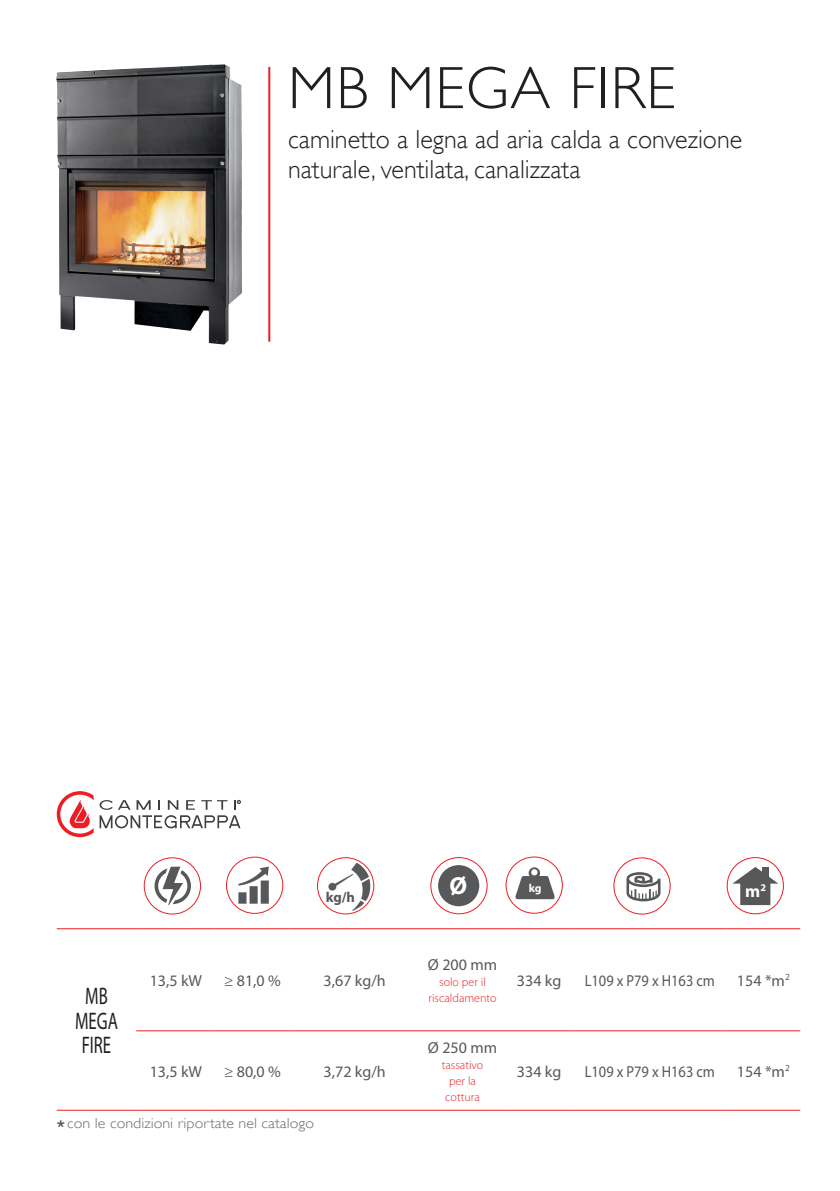
<style>
.page{position:relative;width:840px;height:1191px;background:#fff}
.page>*{position:absolute;margin:0;border:0;box-sizing:border-box;transform-origin:0 0}
.t1{font:300 60px "Gill Sans";letter-spacing:.02em;color:#231f20}
.t2{font:300 26px/30px "Gill Sans";color:#231f20}
.t3{font:700 24.8px "Myriad";color:#fff}
.t4{font:24px/24px "Myriad";color:#231f20;text-align:center;scale:.7 1}
.t5{font:700 17.6px "Myriad";color:#fff}
.t6{font:16px "Myriad";color:#57585a}
.t7{font:16px "Myriad";color:#57585a;scale:.9 1}
.t8{font:300 14.4px "Gill Sans";color:#6c6d70;scale:1.11 1}
.t9{font:700 14.4px "Myriad";color:#57585a}
.t10{font:300 12px/16px "Myriad Pro";color:#ee1d23;text-align:center}
.t11{font:700 11.6px "Myriad";color:#fff}
.s1{font-family:"Minion Pro"}
.s2{font-family:"Helvetica Neue";font-weight:500;font-size:22px;color:#57585a}
</style>
<div class="page">
<hr style="left:268px;top:67px;width:2px;height:275px;background:#ee1d23">
<div style="left:613px;top:857px;width:57px;height:57px;border:1px solid #ee1d23;border-radius:50%"></div>
<svg style="left:626px;top:872px;width:34px;height:29px"></svg>
<div style="left:144px;top:857px;width:57px;height:57px;border:1px solid #ee1d23;border-radius:50%"></div>
<svg style="left:154px;top:866px;width:37px;height:39px"></svg>
<div style="left:226px;top:856px;width:57px;height:57px;border:1px solid #ee1d23;border-radius:50%"></div>
<svg style="left:238px;top:866px;width:31px;height:37px"></svg>
<img style="left:322px;top:861px;width:49px;height:51px">
<div style="left:317px;top:857px;width:57px;height:57px;border:1px solid #ee1d23;border-radius:50%"></div>
<div style="left:505px;top:856px;width:57px;height:57px;border:1px solid #ee1d23;border-radius:50%"></div>
<svg style="left:515px;top:869px;width:40px;height:31px"></svg>
<div style="left:726px;top:857px;width:57px;height:57px;border:1px solid #ee1d23;border-radius:50%"></div>
<svg style="left:732px;top:867px;width:46px;height:38px"></svg>
<div style="left:761px;top:867px;width:7px;height:13px;background:#57585a"></div>
<div style="left:430px;top:857px;width:57px;height:57px;border:1px solid #ee1d23;border-radius:50%"></div>
<div style="left:438px;top:865px;width:41px;height:41px;background:#57585a;border-radius:50%"></div>
<hr style="left:57px;top:928px;width:79px;height:1px;background:#ee1d23">
<hr style="left:136px;top:928px;width:79px;height:1px;background:#ee1d23">
<hr style="left:215px;top:928px;width:74px;height:1px;background:#ee1d23">
<hr style="left:289px;top:928px;width:131px;height:1px;background:#ee1d23">
<hr style="left:420px;top:928px;width:85px;height:1px;background:#ee1d23">
<hr style="left:505px;top:928px;width:68px;height:1px;background:#ee1d23">
<hr style="left:573px;top:928px;width:153px;height:1px;background:#ee1d23">
<hr style="left:726px;top:928px;width:73px;height:1px;background:#ee1d23">
<hr style="left:136px;top:1030px;width:79px;height:1px;background:#ee1d23">
<hr style="left:215px;top:1030px;width:74px;height:1px;background:#ee1d23">
<hr style="left:289px;top:1030px;width:131px;height:1px;background:#ee1d23">
<hr style="left:420px;top:1030px;width:85px;height:1px;background:#ee1d23">
<hr style="left:505px;top:1030px;width:68px;height:1px;background:#ee1d23">
<hr style="left:573px;top:1030px;width:153px;height:1px;background:#ee1d23">
<hr style="left:726px;top:1030px;width:73px;height:1px;background:#ee1d23">
<hr style="left:136px;top:1109px;width:79px;height:1px;background:#ee1d23">
<hr style="left:215px;top:1109px;width:74px;height:1px;background:#ee1d23">
<hr style="left:289px;top:1109px;width:131px;height:1px;background:#ee1d23">
<hr style="left:420px;top:1109px;width:85px;height:1px;background:#ee1d23">
<hr style="left:505px;top:1109px;width:68px;height:1px;background:#ee1d23">
<hr style="left:573px;top:1109px;width:153px;height:1px;background:#ee1d23">
<hr style="left:726px;top:1109px;width:73px;height:1px;background:#ee1d23">
<hr style="left:57px;top:1109px;width:79px;height:1px;background:#ee1d23">
<img style="left:56px;top:64px;width:186px;height:280px">
<svg style="left:57px;top:791px;width:183px;height:46px"></svg>
<h1 class="t1" style="left:288px;top:54px;width:389px">MB MEGA FIRE</h1>
<h2 class="t2" style="left:288px;top:124px;width:455px">caminetto a legna ad aria calda a convezione naturale, ventilata, canalizzata</h2>
<h3 class="t4" style="left:75px;top:985px;width:63px">MB<br>MEGA<br>FIRE</h3>
<p class="t9" style="left:325px;top:889px;width:31px">kg/h</p>
<p class="t6" style="left:150px;top:972px;width:54px">13,5 kW</p>
<p class="t6" style="left:224px;top:972px;width:58px"><span class="s1">≥</span> 81,0 %</p>
<p class="t6" style="left:323px;top:972px;width:64px">3,67 kg/h</p>
<p class="t6" style="left:150px;top:1063px;width:54px">13,5 kW</p>
<p class="t6" style="left:224px;top:1063px;width:58px"><span class="s1">≥</span> 80,0 %</p>
<p class="t6" style="left:323px;top:1063px;width:64px">3,72 kg/h</p>
<p class="t8" style="left:57px;top:1115px;width:233px"><span class="s2">*</span> con le condizioni riportate nel catalogo</p>
<h3 class="t3" style="left:449px;top:873px;width:19px">Ø</h3>
<p class="t11" style="left:528px;top:882px;width:14px">kg</p>
<p class="t5" style="left:744px;top:882px;width:22px">m<sup>2</sup></p>
<p class="t6" style="left:428px;top:956px;width:71px">Ø 200 mm</p>
<p class="t10" style="left:428px;top:973px;width:70px">solo per il riscaldamento</p>
<p class="t6" style="left:516px;top:972px;width:46px">334 kg</p>
<p class="t7" style="left:584px;top:972px;width:146px">L109 x P79 x H163 cm</p>
<p class="t6" style="left:736px;top:972px;width:54px">154 *m<sup>2</sup></p>
<p class="t6" style="left:428px;top:1039px;width:71px">Ø 250 mm</p>
<p class="t10" style="left:441px;top:1056px;width:43px">tassativo per la cottura</p>
<p class="t6" style="left:516px;top:1063px;width:46px">334 kg</p>
<p class="t7" style="left:584px;top:1063px;width:146px">L109 x P79 x H163 cm</p>
<p class="t6" style="left:736px;top:1063px;width:54px">154 *m<sup>2</sup></p>
</div>
